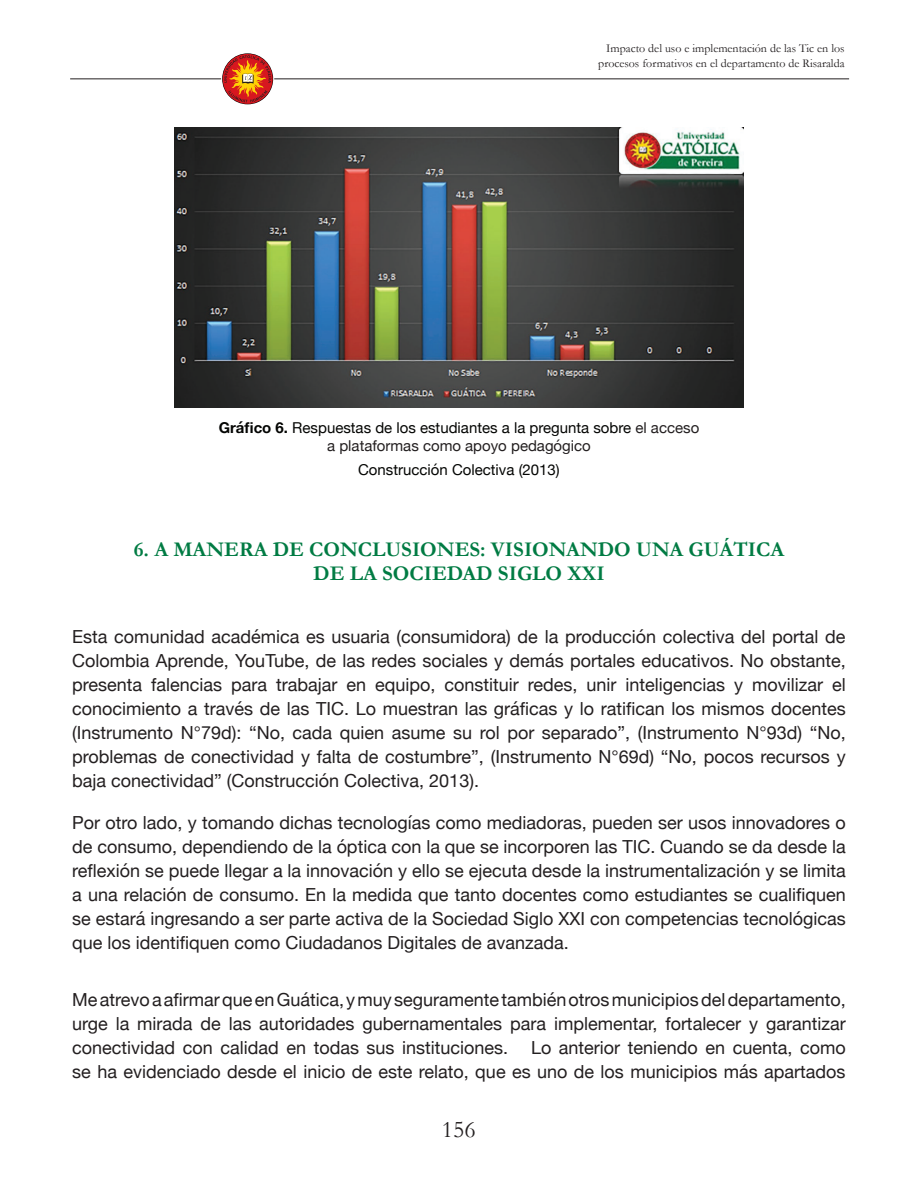
<style>
.page{position:relative;width:918px;height:1188px;background:#fff}
.page>*{position:absolute;margin:0;border:0;box-sizing:border-box;transform-origin:0 0}
.t1{font:24px "Garamond";color:#231f20}
.t2{font:700 21px/24px "Garamond";color:#007b43;text-align:center}
.t3{font:18px/24px "Helvetica Neue";color:#231f20;text-align:justify}
.t4{font:15px/18px "Helvetica Neue";color:#040503;text-align:center}
.t5{font:12px/14.4px "Garamond";color:#231f20;text-align:right}
.s1{font-weight:700}
.s2{color:#231f20}
</style>
<div class="page">
<hr style="left:70px;top:78px;width:779px;height:1px;background:#231f20">
<svg style="left:221px;top:53px;width:53px;height:52px"></svg>
<img style="left:174px;top:128px;width:570px;height:279px">
<p class="t5" style="left:598px;top:41px;width:248px">Impacto del uso e implementación de las Tic en los procesos formativos en el departamento de Risaralda</p>
<p class="t4" style="left:219px;top:420px;width:482px"><span class="s1">Gráfico 6.</span> Respuestas de los estudiantes a la pregunta sobre <span class="s2">el acceso a plataformas como apoyo pedagógico</span></p>
<p class="t4" style="left:358px;top:462px;width:203px">Construcción Colectiva (2013)</p>
<p class="t2" style="left:134px;top:537px;width:652px">6. A MANERA DE CONCLUSIONES: VISIONANDO UNA GUÁTICA<br>DE LA SOCIEDAD SIGLO XXI</p>
<p class="t3" style="left:72px;top:626px;width:775px">Esta comunidad académica es usuaria (consumidora) de la producción colectiva del portal de Colombia Aprende, YouTube, de las redes sociales y demás portales educativos. No obstante, presenta falencias para trabajar en equipo, constituir redes, unir inteligencias y movilizar el conocimiento a través de las TIC. Lo muestran las gráficas y lo ratifican los mismos docentes (Instrumento N°79d): “No, cada quien asume su rol por separado”, (Instrumento N°93d) “No, problemas de conectividad y falta de costumbre”, (Instrumento N°69d) “No, pocos recursos y baja conectividad” (Construcción Colectiva, 2013).</p>
<p class="t3" style="left:72px;top:812px;width:775px">Por otro lado, y tomando dichas tecnologías como mediadoras, pueden ser usos innovadores o de consumo, dependiendo de la óptica con la que se incorporen las TIC. Cuando se da desde la reflexión se puede llegar a la innovación y ello se ejecuta desde la instrumentalización y se limita a una relación de consumo. En la medida que tanto docentes como estudiantes se cualifiquen se estará ingresando a ser parte activa de la Sociedad Siglo XXI con competencias tecnológicas que los identifiquen como Ciudadanos Digitales de avanzada.</p>
<p class="t3" style="left:72px;top:989px;width:775px">Me atrevo a afirmar que en Guática, y muy seguramente también otros municipios del departamento, urge la mirada de las autoridades gubernamentales para implementar, fortalecer y garantizar conectividad con calidad en todas sus instituciones.</p>
<p class="t3" style="left:72px;top:1037px;width:775px;text-align:right">Lo anterior teniendo en cuenta, como<br>se ha evidenciado desde el inicio de este relato, que es uno de los municipios más apartados</p>
<h1 class="t1" style="left:442px;top:1115px;width:35px">156</h1>
</div>
